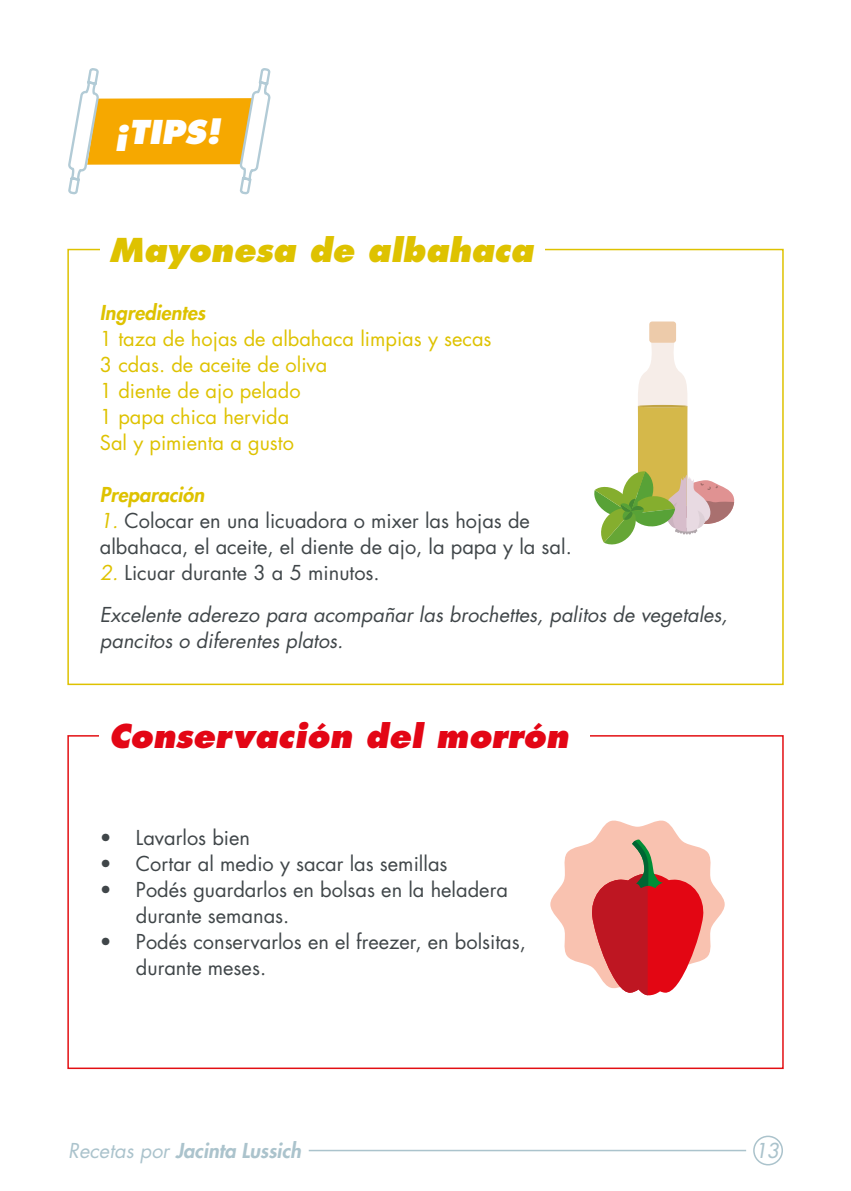
<style>
.page{position:relative;width:851px;height:1191px;background:#fff}
.page>*{position:absolute;margin:0;border:0;box-sizing:border-box;transform-origin:0 0}
.t1{font:italic 800 32px "Futura Std";color:#e30615}
.t2{font:italic 800 32px "Futura Std";color:#dec200}
.t3{font:italic 800 32px "Futura Std";color:#fff}
.t4{font:20px/26px "Futura Std";color:#404649}
.t5{font:20px/26px "Futura Std";color:#dec200}
.t6{font:italic 20px/26px "Futura Std";color:#404649}
.t7{font:italic 800 20px "Futura Std";color:#abc3cc}
.t8{font:italic 800 20px "Futura Std";color:#dec200}
.t9{font:italic 500 20px "Futura Std";color:#abc3cc}
.s1{font-style:italic;color:#dec200}
.s2{font-weight:400}
</style>
<div class="page">
<svg style="left:68px;top:68px;width:203px;height:127px"></svg>
<div style="left:67px;top:735px;width:716px;height:334px;border:2px solid #e30f13"></div>
<div style="left:100px;top:710px;width:490px;height:49px;background:#fff"></div>
<svg style="left:594px;top:321px;width:140px;height:224px"></svg>
<svg style="left:550px;top:820px;width:174px;height:175px"></svg>
<div style="left:753px;top:1135px;width:29px;height:30px;border:2px solid #abc3cc;border-radius:50%"></div>
<hr style="left:309px;top:1149px;width:437px;height:2px;background:#abc3cc">
<h1 class="t3" style="left:114px;top:111px;width:108px">¡TIPS!</h1>
<h1 class="t2" style="left:109px;top:229px;width:426px">Mayonesa de albahaca</h1>
<p class="t8" style="left:100px;top:299px;width:107px">Ingredientes</p>
<p class="t5" style="left:100px;top:325px;width:393px">1 taza de hojas de albahaca limpias y secas<br>3 cdas. de aceite de oliva<br>1 diente de ajo pelado<br>1 papa chica hervida<br>Sal y pimienta a gusto</p>
<p class="t8" style="left:100px;top:481px;width:106px">Preparación</p>
<p class="t4" style="left:100px;top:507px;width:473px"><span class="s1">1.</span> Colocar en una licuadora o mixer las hojas de albahaca, el aceite, el diente de ajo, la papa y la sal.</p>
<p class="t4" style="left:100px;top:559px;width:281px"><span class="s1">2.</span> Licuar durante 3 a 5 minutos.</p>
<p class="t6" style="left:100px;top:601px;width:629px">Excelente aderezo para acompañar las brochettes, palitos de vegetales, pancitos o diferentes platos.</p>
<h1 class="t1" style="left:109px;top:716px;width:460px">Conservación del morrón</h1>
<p class="t4" style="left:100px;top:824px;width:152px">• Lavarlos bien</p>
<p class="t4" style="left:100px;top:850px;width:349px">• Cortar al medio y sacar las semillas</p>
<p class="t4" style="left:136px;top:876px;width:373px;text-indent:-36px">• Podés guardarlos en bolsas en la heladera durante semanas.</p>
<p class="t4" style="left:136px;top:928px;width:391px;text-indent:-36px">• Podés conservarlos en el freezer, en bolsitas, durante meses.</p>
<p class="t7" style="left:68px;top:1137px;width:234px"><span class="s2">Recetas por</span> Jacinta Lussich</p>
<p class="t9" style="left:755px;top:1137px;width:24px">13</p>
</div>
